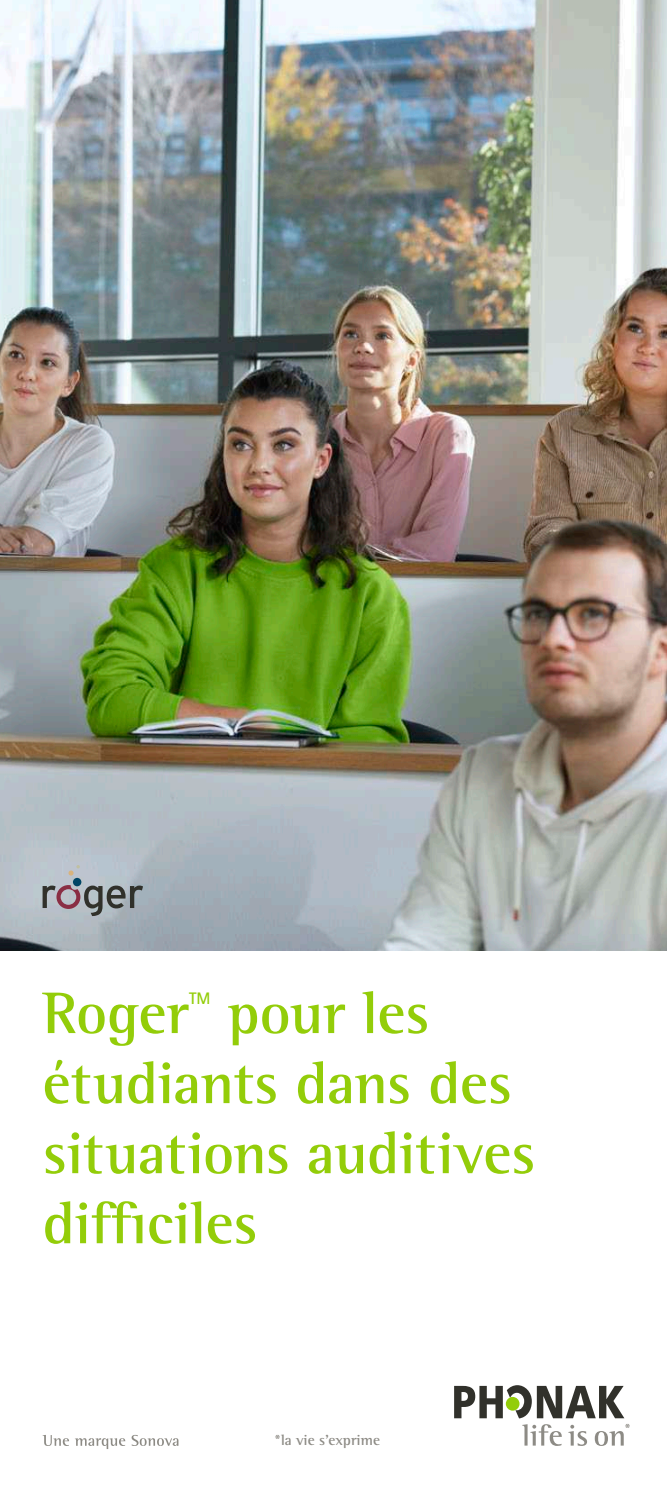
<style>
.page{position:relative;width:667px;height:1489px;background:#fff}
.page>*{position:absolute;margin:0;border:0;box-sizing:border-box;transform-origin:0 0}
.t1{font:700 60px/70px "Rotis Semifor Phonak";letter-spacing:-.01em;color:#93cd09}
.t2{font:700 16.75px "Rotis Sansfor Phonak";color:#93cd09}
.t3{font:700 15px "Rotis Semi Serif Pro";color:#8d8b85}
</style>
<div class="page">
<img style="left:0;top:0;width:666px;height:950px">
<svg style="left:454px;top:1385px;width:170px;height:60px"></svg>
<svg style="left:43px;top:885px;width:100px;height:31px;background:#8e8e93"></svg>
<div style="left:73px;top:877px;width:8px;height:9px;background:#004565;border-radius:50%"></div>
<svg style="left:68px;top:865px;width:12px;height:10px"></svg>
<svg style="left:43px;top:1435px;width:26px;height:10px"></svg>
<svg style="left:75px;top:1438px;width:50px;height:10px"></svg>
<svg style="left:131px;top:1434px;width:47px;height:11px"></svg>
<p class="t1" style="left:43px;top:982px;width:494px;text-indent:184px">pour les étudiants dans des situations auditives difficiles</p>
<p class="t1" style="left:43px;top:982px;width:148px">Roger</p>
<p class="t2" style="left:189px;top:988px;width:23px">TM</p>
<p class="t3" style="left:274px;top:1434px;width:107px">*la vie s’exprime</p>
<p class="t3" style="left:624px;top:1423px;width:8px">*</p>
</div>
